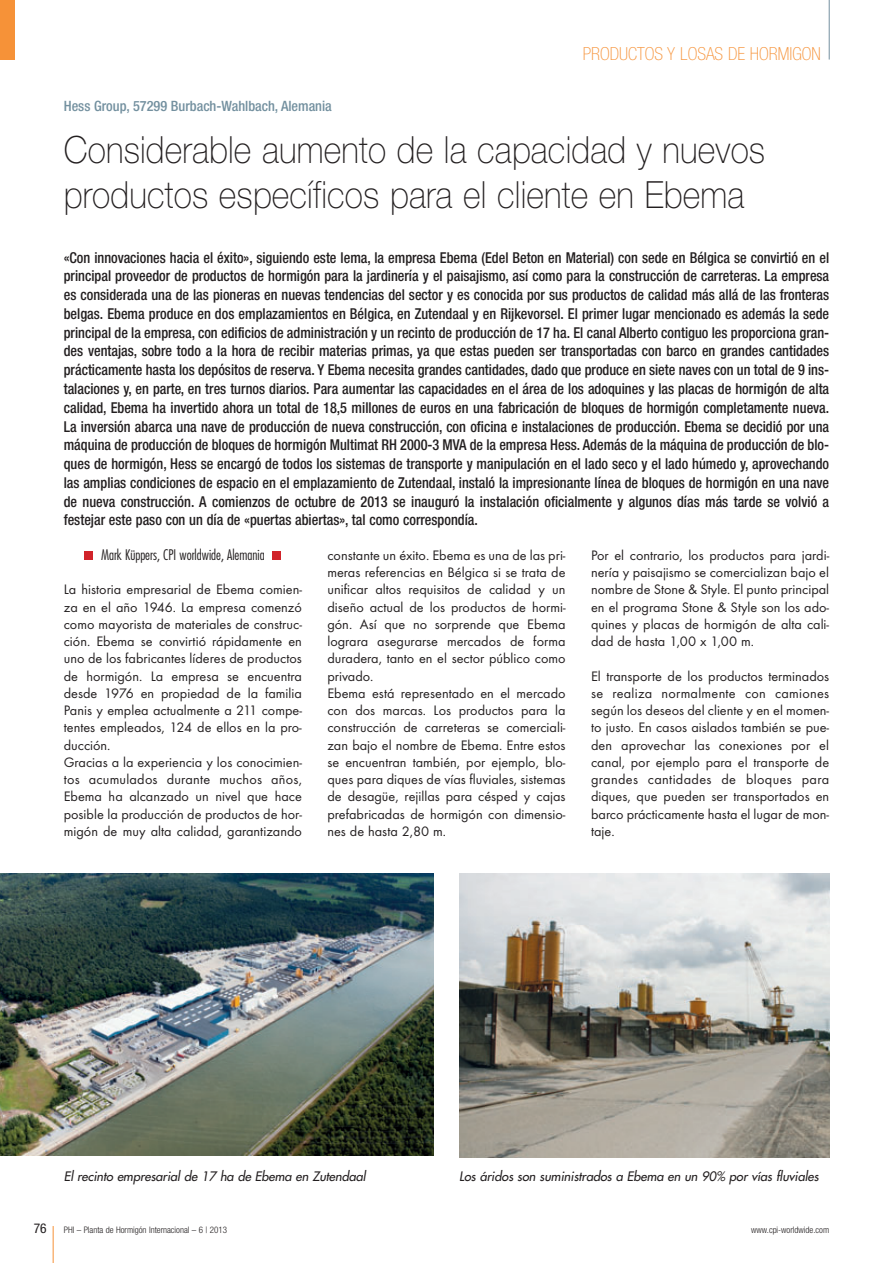
<style>
.page{position:relative;width:893px;height:1263px;background:#fff}
.page>*{position:absolute;margin:0;border:0;box-sizing:border-box;transform-origin:0 0}
.t1{font:100 37.5px/45px "Helvetica Neue";letter-spacing:.005em;color:#231f20;scale:.9 1}
.t2{font:100 condensed 18px "Helvetica Neue";color:#f69238}
.t3{font:500 condensed 15px/18.8px "Helvetica Neue";color:#231f20;text-align:justify;scale:.95 1}
.t4{font:14.25px/17.2px "Futura T";color:#231f20}
.t5{font:500 condensed 14.25px "Helvetica Neue";color:#73909f}
.t6{font:300 condensed 14.25px "Futura";color:#231f20}
.t7{font:condensed 13.5px "Helvetica Neue";color:#231f20}
.t8{font:italic 12.75px "Futura";color:#231f20}
.t9{font:300 condensed 9px "Helvetica Neue";color:#231f20}
</style>
<div class="page">
<hr style="left:53px;top:1226px;width:1px;height:37px;background:#f69238">
<hr style="left:829px;top:0;width:1px;height:60px;background:#73909f">
<div style="left:0;top:0;width:15px;height:60px;background:#f69238"></div>
<div style="left:85px;top:551px;width:8px;height:9px;background:#d1232a"></div>
<div style="left:273px;top:551px;width:8px;height:9px;background:#d1232a"></div>
<img style="left:0;top:873px;width:434px;height:283px">
<img style="left:459px;top:873px;width:370px;height:284px">
<p class="t5" style="left:64px;top:101px;width:270px">Hess Group, 57299 Burbach-Wahlbach, Alemania</p>
<p class="t2" style="left:583px;top:47px;width:239px">PRODUCTOS Y LOSAS DE HORMIGON</p>
<h1 class="t1" style="left:64px;top:130px;width:781px">Considerable aumento de la capacidad y nuevos productos específicos para el cliente en Ebema</h1>
<p class="t3" style="left:64px;top:249px;width:807px">«Con innovaciones hacia el éxito», siguiendo este lema, la empresa Ebema (Edel Beton en Material) con sede en Bélgica se convirtió en el principal proveedor de productos de hormigón para la jardinería y el paisajismo, así como para la construcción de carreteras. La empresa es considerada una de las pioneras en nuevas tendencias del sector y es conocida por sus productos de calidad más allá de las fronteras belgas. Ebema produce en dos emplazamientos en Bélgica, en Zutendaal y en Rijkevorsel. El primer lugar mencionado es además la sede principal de la empresa, con edificios de administración y un recinto de producción de 17 ha. El canal Alberto contiguo les proporciona gran&shy;des ventajas, sobre todo a la hora de recibir materias primas, ya que estas pueden ser transportadas con barco en grandes cantidades prácticamente hasta los depósitos de reserva. Y Ebema necesita grandes cantidades, dado que produce en siete naves con un total de 9 ins&shy;talaciones y, en parte, en tres turnos diarios. Para aumentar las capacidades en el área de los adoquines y las placas de hormigón de alta calidad, Ebema ha invertido ahora un total de 18,5 millones de euros en una fabricación de bloques de hormigón completamente nueva.<br>La inversión abarca una nave de producción de nueva construcción, con oficina e instalaciones de producción. Ebema se decidió por una máquina de producción de bloques de hormigón Multimat RH 2000-3 MVA de la empresa Hess. Además de la máquina de producción de blo&shy;ques de hormigón, Hess se encargó de todos los sistemas de transporte y manipulación en el lado seco y el lado húmedo y, aprovechando las amplias condiciones de espacio en el emplazamiento de Zutendaal, instaló la impresionante línea de bloques de hormigón en una nave de nueva construcción. A comienzos de octubre de 2013 se inauguró la instalación oficialmente y algunos días más tarde se volvió a festejar este paso con un día de «puertas abiertas», tal como correspondía.</p>
<p class="t6" style="left:101px;top:548px;width:165px">Mark Küppers, CPI worldwide, Alemania</p>
<p class="t4" style="left:64px;top:582px;width:240px">La historia empresarial de Ebema comien&shy;za en el año 1946. La empresa comenzó como mayorista de materiales de construc&shy;ción. Ebema se convirtió rápidamente en uno de los fabricantes líderes de productos de hormigón. La empresa se encuentra desde 1976 en propiedad de la familia Panis y emplea actualmente a 211 compe&shy;tentes empleados, 124 de ellos en la pro&shy;ducción.<br>Gracias a la experiencia y los conocimien&shy;tos acumulados durante muchos años, Ebema ha alcanzado un nivel que hace posible la producción de productos de hor&shy;migón de muy alta calidad, garantizando</p>
<p class="t4" style="left:327px;top:548px;width:240px">constante un éxito. Ebema es una de las pri&shy;meras referencias en Bélgica si se trata de unificar altos requisitos de calidad y un diseño actual de los productos de hormi&shy;gón. Así que no sorprende que Ebema lograra asegurarse mercados de forma duradera, tanto en el sector público como privado.<br>Ebema está representado en el mercado con dos marcas. Los productos para la construcción de carreteras se comerciali&shy;zan bajo el nombre de Ebema. Entre estos se encuentran también, por ejemplo, blo&shy;ques para diques de vías fluviales, sistemas de desagüe, rejillas para césped y cajas prefabricadas de hormigón con dimensio&shy;nes de hasta 2,80 m.</p>
<p class="t4" style="left:591px;top:548px;width:240px;text-align:justify">Por el contrario, los productos para jardi&shy;nería y paisajismo se comercializan bajo el nombre de Stone &amp; Style. El punto principal en el programa Stone &amp; Style son los ado&shy;quines y placas de hormigón de alta cali&shy;dad de hasta 1,00 x 1,00 m.</p>
<p class="t4" style="left:591px;top:668px;width:240px;text-align:justify">El transporte de los productos terminados se realiza normalmente con camiones según los deseos del cliente y en el momen&shy;to justo. En casos aislados también se pue&shy;den aprovechar las conexiones por el canal, por ejemplo para el transporte de grandes cantidades de bloques para diques, que pueden ser transportados en barco prácticamente hasta el lugar de mon&shy;taje.</p>
<p class="t8" style="left:64px;top:1170px;width:306px">El recinto empresarial de 17 ha de Ebema en Zutendaal</p>
<p class="t8" style="left:459px;top:1170px;width:363px">Los áridos son suministrados a Ebema en un 90% por vías fluviales</p>
<p class="t7" style="left:34px;top:1223px;width:14px">76</p>
<p class="t9" style="left:64px;top:1226px;width:165px">PHI – Planta de Hormigón Internacional – 6 | 2013</p>
<p class="t9" style="left:751px;top:1226px;width:79px">www.cpi-worldwide.com</p>
</div>
